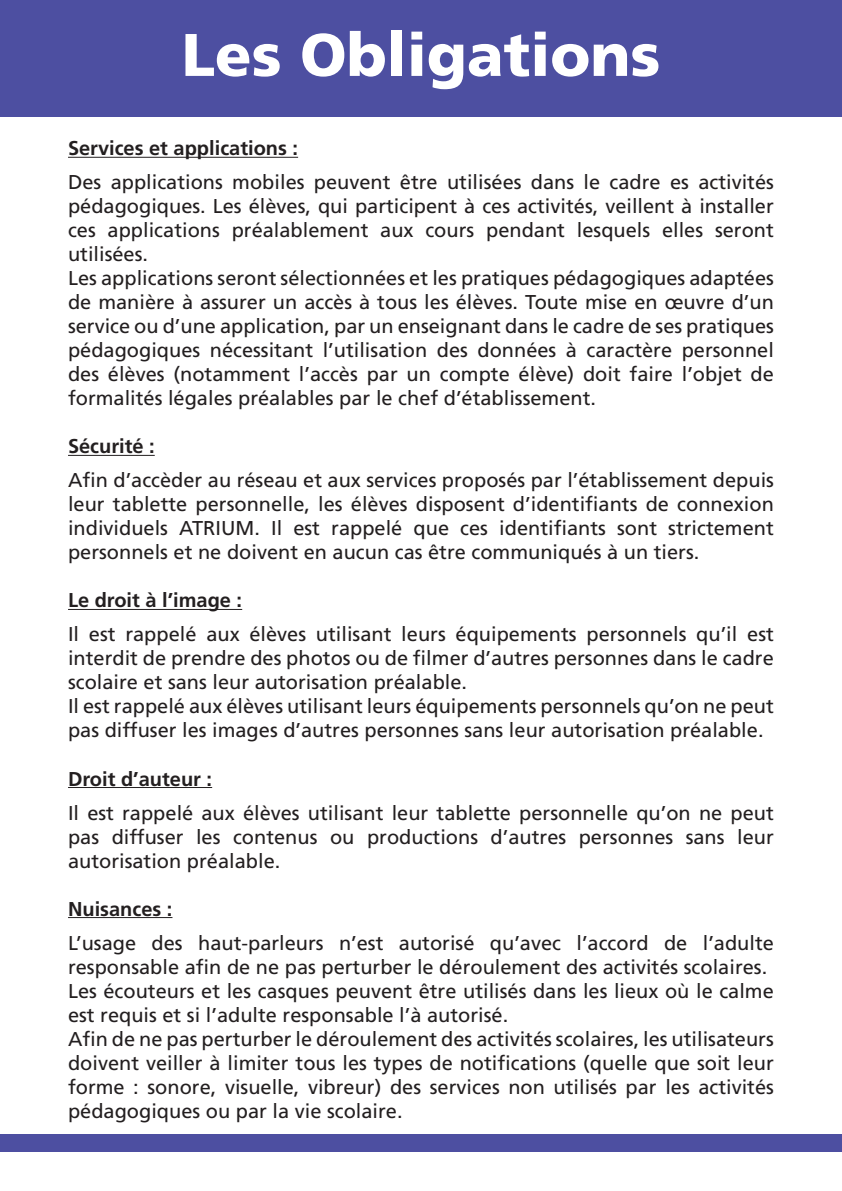
<style>
.page{position:relative;width:842px;height:1191px;background:#fff}
.page>*{position:absolute;margin:0;border:0;box-sizing:border-box;transform-origin:0 0}
.t1{font:900 60px "Frutiger";color:#fff}
.t2{font:20px/24px "Frutiger";color:#231f20}
.t3{font:700 20px "Frutiger";color:#231f20}
</style>
<div class="page">
<div style="left:0;top:0;width:842px;height:116px;background:#4d4fa1"></div>
<div style="left:0;top:1134px;width:842px;height:17px;background:#4d4fa1"></div>
<hr style="left:68px;top:157px;width:230px;height:1px;background:#231f20">
<hr style="left:68px;top:455px;width:87px;height:1px;background:#231f20">
<hr style="left:68px;top:609px;width:174px;height:1px;background:#231f20">
<hr style="left:68px;top:787px;width:144px;height:1px;background:#231f20">
<hr style="left:68px;top:917px;width:104px;height:1px;background:#231f20">
<h1 class="t1" style="left:182px;top:19px;width:480px">Les Obligations</h1>
<p class="t3" style="left:68px;top:137px;width:232px">Services et applications :</p>
<p class="t2" style="left:68px;top:170px;width:707px">Des applications mobiles peuvent être utilisées dans le cadre es activités pédagogiques. Les élèves, qui participent à ces activités, veillent à installer ces applications préalablement aux cours pendant lesquels elles seront utilisées.<br>Les applications seront sélectionnées et les pratiques pédagogiques adaptées de manière à assurer un accès à tous les élèves. Toute mise en œuvre d’un service ou d’une application, par un enseignant dans le cadre de ses pratiques pédagogiques nécessitant l’utilisation des données à caractère personnel des élèves (notamment l’accès par un compte élève) doit faire l’objet de formalités légales préalables par le chef d’établissement.</p>
<p class="t3" style="left:68px;top:435px;width:88px">Sécurité :</p>
<p class="t2" style="left:68px;top:468px;width:707px;text-align:justify">Afin d’accèder au réseau et aux services proposés par l’établissement depuis leur tablette personnelle, les élèves disposent d’identifiants de connexion individuels ATRIUM. Il est rappelé que ces identifiants sont strictement personnels et ne doivent en aucun cas être communiqués à un tiers.</p>
<p class="t3" style="left:68px;top:589px;width:176px">Le droit à l’image :</p>
<p class="t2" style="left:68px;top:622px;width:707px">Il est rappelé aux élèves utilisant leurs équipements personnels qu’il est interdit de prendre des photos ou de filmer d’autres personnes dans le cadre scolaire et sans leur autorisation préalable.<br>Il est rappelé aux élèves utilisant leurs équipements personnels qu’on ne peut pas diffuser les images d’autres personnes sans leur autorisation préalable.</p>
<p class="t3" style="left:68px;top:767px;width:146px">Droit d’auteur :</p>
<p class="t2" style="left:68px;top:800px;width:707px;text-align:justify">Il est rappelé aux élèves utilisant leur tablette personnelle qu’on ne peut pas diffuser les contenus ou productions d’autres personnes sans leur autorisation préalable.</p>
<p class="t3" style="left:68px;top:897px;width:106px">Nuisances :</p>
<p class="t2" style="left:68px;top:930px;width:707px">L’usage des haut-parleurs n’est autorisé qu’avec l’accord de l’adulte responsable afin de ne pas perturber le déroulement des activités scolaires.<br>Les écouteurs et les casques peuvent être utilisés dans les lieux où le calme est requis et si l’adulte responsable l’à autorisé.<br>Afin de ne pas perturber le déroulement des activités scolaires, les utilisateurs doivent veiller à limiter tous les types de notifications (quelle que soit leur forme : sonore, visuelle, vibreur) des services non utilisés par les activités pédagogiques ou par la vie scolaire.</p>
</div>
